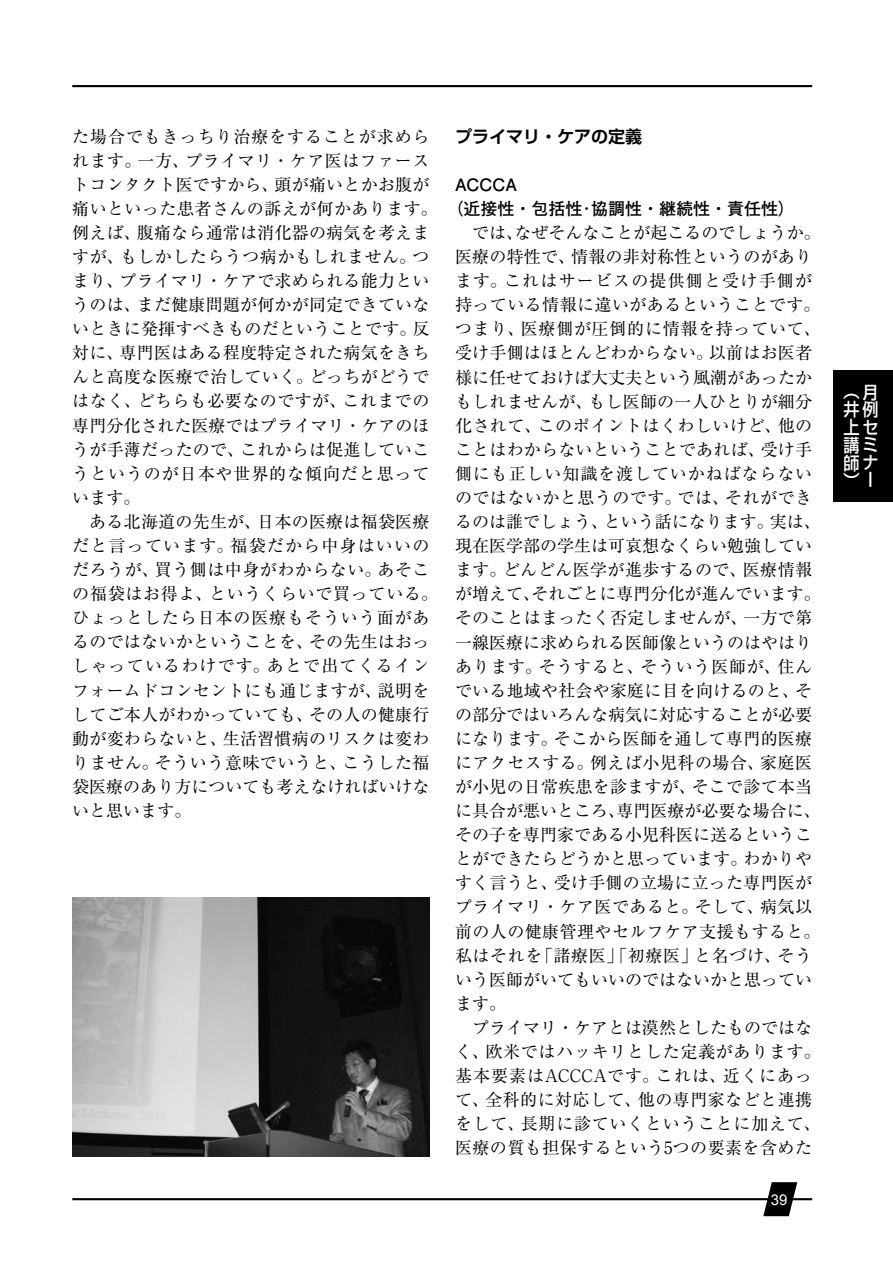
<style>
.page{position:relative;width:893px;height:1263px;background:#fff}
.page>*{position:absolute;margin:0;border:0;box-sizing:border-box;transform-origin:0 0}
.t1{font:500 17.85px/17.9px "Shin Go Pro";color:#fff;text-align:justify;scale:.9 1}
.t2{font:500 17.55px "Shin Go Pro";color:#fff;scale:.92 1}
.t3{font:16.95px/24.2px "Ryumin Pro";letter-spacing:.015em;color:#000}
.t4{font:700 16.95px/24.2px "Futo Go B101 Pro";color:#000}
.t5{font:700 16.95px "Shin Go Pro De";color:#000}
.t6{font:14.85px "Arial";color:#fff}
.s1{font-size:17.55px}
</style>
<div class="page">
<hr style="left:72px;top:1198px;width:740px;height:2px;background:#000">
<hr style="left:72px;top:85px;width:740px;height:2px;background:#000">
<svg style="left:763px;top:1182px;width:34px;height:34px"></svg>
<img style="left:72px;top:897px;width:357px;height:260px">
<div style="left:833px;top:370px;width:60px;height:132px;background:#000"></div>
<p class="t3" style="left:72px;top:123px;width:367px">た場合でもきっちり治療をすることが求められます。一方、プライマリ・ケア医はファーストコンタクト医ですから、頭が痛いとかお腹が痛いといった患者さんの訴えが何かあります。例えば、腹痛なら通常は消化器の病気を考えますが、もしかしたらうつ病かもしれません。つまり、プライマリ・ケアで求められる能力というのは、まだ健康問題が何かが同定できていないときに発揮すべきものだということです。反対に、専門医はある程度特定された病気をきちんと高度な医療で治していく。どっちがどうではなく、どちらも必要なのですが、これまでの専門分化された医療ではプライマリ・ケアのほうが手薄だったので、これからは促進していこうというのが日本や世界的な傾向だと思っています。</p>
<p class="t3" style="left:72px;top:508px;width:367px;text-indent:17px">ある北海道の先生が、日本の医療は福袋医療だと言っています。福袋だから中身はいいのだろうが、買う側は中身がわからない。あそこの福袋はお得よ、というくらいで買っている。ひょっとしたら日本の医療もそういう面があるのではないかということを、その先生はおっしゃっているわけです。あとで出てくるインフォームドコンセントにも通じますが、説明をしてご本人がわかっていても、その人の健康行動が変わらないと、生活習慣病のリスクは変わりません。そういう意味でいうと、こうした福袋医療のあり方についても考えなければいけないと思います。</p>
<p class="t5" style="left:455px;top:122px;width:189px">プライマリ・ケアの定義</p>
<p class="t4" style="left:446px;top:170px;width:350px;text-indent:9px">ACCCA<br>（近接性・包括性･協調性・継続性・責任性）</p>
<p class="t3" style="left:455px;top:219px;width:367px;text-indent:17px">では、なぜそんなことが起こるのでしょうか。医療の特性で、情報の非対称性というのがあります。これはサービスの提供側と受け手側が持っている情報に違いがあるということです。つまり、医療側が圧倒的に情報を持っていて、受け手側はほとんどわからない。以前はお医者様に任せておけば大丈夫という風潮があったかもしれませんが、もし医師の一人ひとりが細分化されて、このポイントはくわしいけど、他のことはわからないということであれば、受け手側にも正しい知識を渡していかねばならないのではないかと思うのです。では、それができるのは誰でしょう、という話になります。実は、現在医学部の学生は可哀想なくらい勉強しています。どんどん医学が進歩するので、医療情報が増えて、それごとに専門分化が進んでいます。そのことはまったく否定しませんが、一方で第一線医療に求められる医師像というのはやはりあります。そうすると、そういう医師が、住んでいる地域や社会や家庭に目を向けるのと、その部分ではいろんな病気に対応することが必要になります。そこから医師を通して専門的医療にアクセスする。例えば小児科の場合、家庭医が小児の日常疾患を診ますが、そこで診て本当に具合が悪いところ、専門医療が必要な場合に、その子を専門家である小児科医に送るということができたらどうかと思っています。わかりやすく言うと、受け手側の立場に立った専門医がプライマリ・ケア医であると。そして、病気以前の人の健康管理やセルフケア支援もすると。私はそれを「諸療医」「初療医」と名づけ、そういう医師がいてもいいのではないかと思っています。</p>
<p class="t3" style="left:455px;top:1014px;width:367px;text-align:center">プライマリ・ケアとは漠然としたものではな<br>く、欧米ではハッキリとした定義があります。基本要素はACCCAです。これは、近くにあって、全科的に対応して、他の専門家などと連携をして、長期に診ていくということに加えて、医療の質も担保するという5つの要素を含めた</p>
<p class="t6" style="left:771px;top:1189px;width:18px">39</p>
<p class="t2" style="left:843px;top:377px;width:37px">（月</p>
<p class="t1" style="left:843px;top:398px;width:39px">井<span class="s1">例</span>上<span class="s1">セ</span>講<span class="s1">ミ</span>師<span class="s1">ナ</span></p>
<p class="t2" style="left:843px;top:466px;width:32px">）ー</p>
</div>
